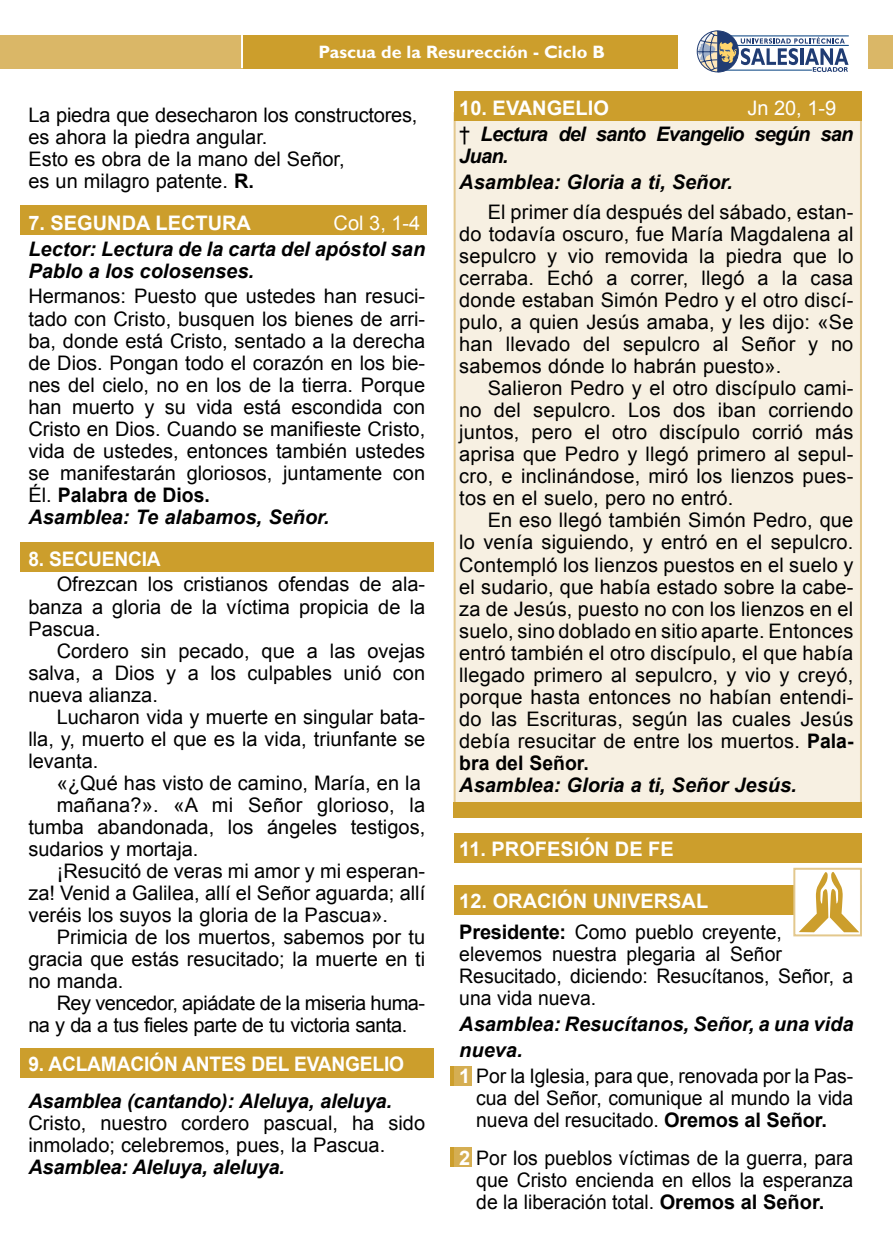
<style>
.page{position:relative;width:896px;height:1248px;background:#fff}
.page>*{position:absolute;margin:0;border:0;box-sizing:border-box;transform-origin:0 0}
.t1{font:20px/22px "Arial";color:#000;text-align:justify}
.t2{font:italic 700 20px/26px "Arial";color:#000}
.t3{font:700 20px/31.6px "Arial";color:#fff}
.t4{font:20px "Arial";letter-spacing:-.025em;color:#000}
.t5{font:italic 700 20px/26px "Arial";letter-spacing:-.04em;color:#000}
.t6{font:700 20px "Arial";color:#fff;scale:.96 1}
.t7{font:20px "Arial";color:#fff}
.t8{font:700 18px "Gill Sans Std";color:#fff}
.s1{font-weight:700}
.s2{font-weight:700;font-style:italic}
.s3{font-weight:400;font-style:normal;color:#fff}
.s4{font-weight:400;font-style:normal}
.s5{color:#000}
.s6{font-weight:400;color:#000}
.s7{font-style:normal;color:#fff}
.s8{font-weight:700;color:#fff}
</style>
<div class="page">
<div style="left:450px;top:1065px;width:18px;height:20px;background:#cc9e2c"></div>
<div style="left:454px;top:1065px;width:18px;height:20px;background:#d5ae52"></div>
<div style="left:450px;top:1147px;width:18px;height:20px;background:#cc9e2c"></div>
<div style="left:454px;top:1147px;width:18px;height:20px;background:#d5ae52"></div>
<div style="left:20px;top:204px;width:407px;height:30px;background:#cc9e2c"></div>
<div style="left:20px;top:542px;width:413px;height:30px;background:#cc9e2c"></div>
<div style="left:20px;top:1047px;width:413px;height:30px;background:#cc9e2c"></div>
<div style="left:454px;top:832px;width:408px;height:30px;background:#cc9e2c"></div>
<div style="left:454px;top:884px;width:408px;height:30px;background:#cc9e2c"></div>
<div style="left:455px;top:113px;width:406px;height:695px;background:#f7f0e2"></div>
<div style="left:0;top:35px;width:893px;height:33px;background:#dab767"></div>
<div style="left:241px;top:35px;width:471px;height:33px;background:#cc9e2c"></div>
<hr style="left:241px;top:35px;width:2px;height:33px;background:#fff">
<div style="left:454px;top:802px;width:408px;height:15px;background:#cc9e2c"></div>
<div style="left:794px;top:868px;width:67px;height:67px;background:#fff"></div>
<div style="left:793px;top:867px;width:69px;height:69px;border:2px solid #e3c88d"></div>
<svg style="left:799px;top:872px;width:60px;height:60px"></svg>
<div style="left:454px;top:91px;width:408px;height:30px;background:#cc9e2c"></div>
<div style="left:678px;top:24px;width:189px;height:55px;background:#fff"></div>
<hr style="left:728px;top:45px;width:121px;height:1px;background:#003e7e">
<hr style="left:728px;top:36px;width:121px;height:1px;background:#003e7e">
<svg style="left:697px;top:30px;width:151px;height:42px"></svg>
<p class="t8" style="left:319px;top:41px;width:288px">Pascua de la Resurección - Ciclo B</p>
<p class="t1" style="left:28px;top:104px;width:391px;text-align:left">La piedra que desecharon los constructores, es ahora la piedra angular.<br>Esto es obra de la mano del Señor,<br>es un milagro patente. <span class="s1">R.</span></p>
<p class="t3" style="left:28px;top:207px;width:224px">7. SEGUNDA LECTURA</p>
<p class="t7" style="left:334px;top:209px;width:88px">Col 3, 1-4</p>
<p class="t2" style="left:28px;top:238px;width:398px;line-height:22px">Lector: Lectura de la carta del apóstol san<br>Pablo a los colosenses.</p>
<p class="t1" style="left:28px;top:285px;width:398px;text-align:left">Hermanos: Puesto que ustedes han resuci&shy;tado con Cristo, busquen los bienes de arri&shy;ba, donde está Cristo, sentado a la derecha de Dios. Pongan todo el corazón en los bie&shy;nes del cielo, no en los de la tierra. Porque han muerto y su vida está escondida con Cristo en Dios. Cuando se manifieste Cristo, vida de ustedes, entonces también ustedes se manifestarán gloriosos, juntamente con Él. <span class="s1">Palabra de Dios.<br></span><span class="s2">Asamblea: Te alabamos, Señor.</span></p>
<p class="t6" style="left:28px;top:545px;width:139px">8. SECUENCIA</p>
<p class="t1" style="left:28px;top:573px;width:398px;text-indent:28px">Ofrezcan los cristianos ofendas de ala&shy;banza a gloria de la víctima propicia de la Pascua.</p>
<p class="t1" style="left:28px;top:639px;width:398px;text-indent:28px">Cordero sin pecado, que a las ovejas salva, a Dios y a los culpables unió con nueva alianza.</p>
<p class="t1" style="left:28px;top:705px;width:398px;text-indent:28px">Lucharon vida y muerte en singular bata&shy;lla, y, muerto el que es la vida, triunfante se levanta.</p>
<p class="t1" style="left:57px;top:771px;width:366px">«¿Qué has visto de camino, María, en la</p>
<p class="t1" style="left:57px;top:793px;width:370px">mañana?». «A mi Señor glorioso, la</p>
<p class="t1" style="left:28px;top:815px;width:398px">tumba abandonada, los ángeles testigos,</p>
<p class="t1" style="left:28px;top:837px;width:172px">sudarios y mortaja.</p>
<p class="t1" style="left:57px;top:859px;width:370px">¡Resucitó de veras mi amor y mi esperan-</p>
<p class="t1" style="left:28px;top:881px;width:398px">za! Venid a Galilea, allí el Señor aguarda; allí</p>
<p class="t1" style="left:28px;top:903px;width:361px">veréis los suyos la gloria de la Pascua».</p>
<p class="t1" style="left:57px;top:925px;width:370px">Primicia de los muertos, sabemos por tu</p>
<p class="t1" style="left:28px;top:947px;width:398px">gracia que estás resucitado; la muerte en ti</p>
<p class="t1" style="left:28px;top:969px;width:97px">no manda.</p>
<p class="t4" style="left:57px;top:989px;width:370px">Rey vencedor, apiádate de la miseria huma-</p>
<p class="t4" style="left:28px;top:1011px;width:380px">na y da a tus fieles parte de tu victoria santa.</p>
<p class="t6" style="left:28px;top:1050px;width:393px">9. ACLAMACIÓN ANTES DEL EVANGELIO</p>
<p class="t2" style="left:28px;top:1088px;width:365px">Asamblea (cantando): Aleluya, aleluya.</p>
<p class="t1" style="left:28px;top:1112px;width:398px">Cristo, nuestro cordero pascual, ha sido inmolado; celebremos, pues, la Pascua.</p>
<p class="t2" style="left:28px;top:1154px;width:258px">Asamblea: Aleluya, aleluya.</p>
<p class="t3" style="left:459px;top:93px;width:151px">10. EVANGELIO</p>
<p class="t5" style="left:459px;top:96px;width:396px;text-indent:288px"><span class="s3">Jn 20, 1-9<br></span><span class="s4">†</span> Lectura del santo Evangelio según san</p>
<p class="t2" style="left:459px;top:143px;width:275px">Juan.<br>Asamblea: Gloria a ti, Señor.</p>
<p class="t1" style="left:459px;top:201px;width:396px;text-indent:28px">El primer día después del sábado, estan&shy;do todavía oscuro, fue María Magdalena al sepulcro y vio removida la piedra que lo cerraba. Echó a correr, llegó a la casa donde estaban Simón Pedro y el otro discí&shy;pulo, a quien Jesús amaba, y les dijo: «Se han llevado del sepulcro al Señor y no sabemos dónde lo habrán puesto».</p>
<p class="t1" style="left:459px;top:377px;width:396px;text-indent:28px">Salieron Pedro y el otro discípulo cami&shy;no del sepulcro. Los dos iban corriendo juntos, pero el otro discípulo corrió más aprisa que Pedro y llegó primero al sepul&shy;cro, e inclinándose, miró los lienzos pues&shy;tos en el suelo, pero no entró.</p>
<p class="t1" style="left:459px;top:509px;width:396px;text-indent:28px">En eso llegó también Simón Pedro, que lo venía siguiendo, y entró en el sepulcro.<br>Contempló los lienzos puestos en el suelo y el sudario, que había estado sobre la cabe&shy;za de Jesús, puesto no con los lienzos en el suelo, sino doblado en sitio aparte. Entonces entró también el otro discípulo, el que había llegado primero al sepulcro, y vio y creyó, porque hasta entonces no habían entendi&shy;do las Escrituras, según las cuales Jesús debía resucitar de entre los muertos. <span class="s1">Pala&shy;bra del Señor.</span></p>
<p class="t2" style="left:459px;top:772px;width:339px">Asamblea: Gloria a ti, Señor Jesús.</p>
<p class="t3" style="left:459px;top:833px;width:216px">11. PROFESIÓN DE FE</p>
<p class="t3" style="left:459px;top:885px;width:324px">12. ORACIÓN UNIVERSAL<br><span class="s5">Presidente:</span> <span class="s6">Como pueblo creyente,</span></p>
<p class="t1" style="left:459px;top:943px;width:396px;text-align:left">elevemos nuestra plegaria al Señor<br>Resucitado, diciendo: Resucítanos, Señor, a una vida nueva.</p>
<p class="t2" style="left:459px;top:1011px;width:396px">Asamblea: Resucítanos, Señor, a una vida nueva.<br><span class="s7">1</span> <span class="s4">Por la Iglesia, para que, renovada por la Pas-</span></p>
<p class="t1" style="left:476px;top:1087px;width:378px">cua del Señor, comunique al mundo la vida nueva del resucitado. <span class="s1">Oremos al Señor.</span></p>
<p class="t1" style="left:476px;top:1146px;width:379px;text-indent:-17px"><span class="s8">2</span> Por los pueblos víctimas de la guerra, para que Cristo encienda en ellos la esperanza de la liberación total. <span class="s1">Oremos al Señor.</span></p>
</div>
